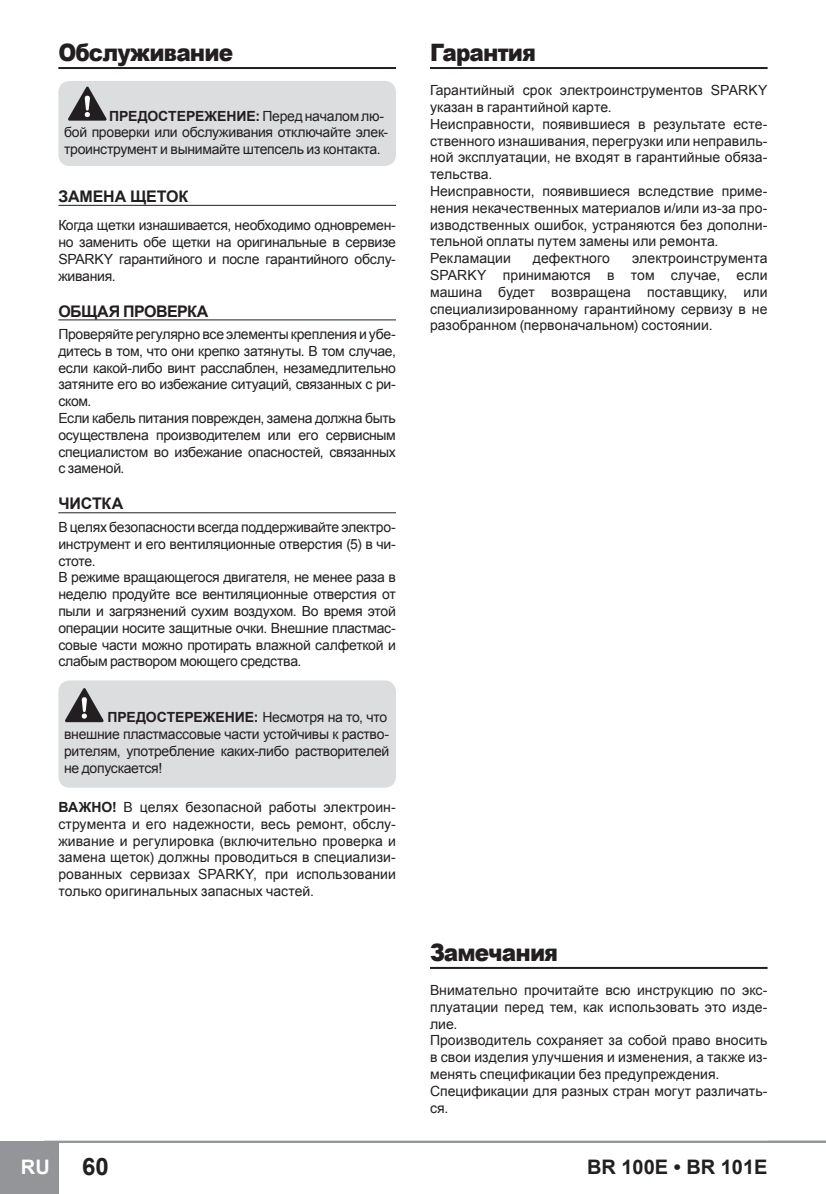
<style>
.page{position:relative;width:826px;height:1194px;background:#fff}
.page>*{position:absolute;margin:0;border:0;box-sizing:border-box;transform-origin:0 0}
.Big_Title{font:900 24px "Arial";letter-spacing:-.04em;color:#231f20;scale:.9 1}
.t1{font:700 24px "Arial";color:#231f20}
.t2{font:700 20px "Arial";color:#231f20}
.t3{font:700 20px "Arial";color:#fff}
.title-underline{font:700 16px "Arial";letter-spacing:-.015em;color:#231f20}
.title-underline-2{font:700 16px "Arial";letter-spacing:-.035em;color:#231f20}
.t4{font:14px/16.8px "Arial";letter-spacing:-.005em;color:#231f20;text-align:justify}
.s1{font-weight:700}
</style>
<div class="page">
<hr style="left:44px;top:1141px;width:781px;height:2px;background:#939598">
<div style="left:0;top:1141px;width:58px;height:53px;background:#939598"></div>
<hr style="left:58px;top:67px;width:338px;height:2px;background:#231f20">
<hr style="left:58px;top:205px;width:338px;height:1px;background:#231f20">
<hr style="left:58px;top:319px;width:338px;height:1px;background:#231f20">
<hr style="left:58px;top:512px;width:338px;height:1px;background:#231f20">
<div style="left:58px;top:81px;width:338px;height:85px;background:#dcdddf;border-radius:11px"></div>
<svg style="left:68px;top:87px;width:38px;height:34px"></svg>
<div style="left:58px;top:680px;width:338px;height:108px;background:#dcdddf;border-radius:11px"></div>
<svg style="left:65px;top:688px;width:38px;height:34px"></svg>
<hr style="left:430px;top:67px;width:337px;height:2px;background:#231f20">
<hr style="left:430px;top:967px;width:337px;height:2px;background:#231f20">
<p class="Big_Title" style="left:58px;top:35px;width:196px">Обслуживание</p>
<p class="t4" style="left:64px;top:107px;width:326px;text-align:left;text-indent:45px"><span class="s1">ПРЕДОСТЕРЕЖЕНИЕ:</span> Перед началом лю&shy;бой проверки или обслуживания отключайте элек&shy;троинструмент и вынимайте штепсель из контакта.</p>
<p class="title-underline" style="left:58px;top:186px;width:131px">ЗАМЕНА ЩЕТОК</p>
<p class="t4" style="left:58px;top:217px;width:339px">Когда щетки изнашивается, необходимо одновремен&shy;но заменить обе щетки на оригинальные в сервизе SPARKY гарантийного и после гарантийного обслу&shy;живания.</p>
<p class="title-underline-2" style="left:58px;top:300px;width:151px">ОБЩАЯ ПРОВЕРКА</p>
<p class="t4" style="left:58px;top:326px;width:339px">Проверяйте регулярно все элементы крепления и убе&shy;дитесь в том, что они крепко затянуты. В том случае, если какой-либо винт расслаблен, незамедлительно затяните его во избежание ситуаций, связанных с ри&shy;ском.</p>
<p class="t4" style="left:58px;top:410px;width:339px">Если кабель питания поврежден, замена должна быть осуществлена производителем или его сервисным специалистом во избежание опасностей, связанных с заменой.</p>
<p class="title-underline" style="left:58px;top:493px;width:66px">ЧИСТКА</p>
<p class="t4" style="left:58px;top:519px;width:339px">В целях безопасности всегда поддерживайте электро&shy;инструмент и его вентиляционные отверстия (5) в чи&shy;стоте.</p>
<p class="t4" style="left:58px;top:569px;width:339px">В режиме вращающегося двигателя, не менее раза в неделю продуйте все вентиляционные отверстия от пыли и загрязнений сухим воздухом. Во время этой операции носите защитные очки. Внешние пластмас&shy;совые части можно протирать влажной салфеткой и слабым раствором моющего средства.</p>
<p class="t4" style="left:64px;top:709px;width:326px;text-align:left;text-indent:43px"><span class="s1">ПРЕДОСТЕРЕЖЕНИЕ:</span> Несмотря на то, что внешние пластмассовые части устойчивы к раство&shy;рителям, употребление каких-либо растворителей не допускается!</p>
<p class="t4" style="left:58px;top:799px;width:339px"><span class="s1">ВАЖНО!</span> В целях безопасной работы электроин&shy;струмента и его надежности, весь ремонт, обслу&shy;живание и регулировка (включительно проверка и замена щеток) должны проводиться в специализи&shy;рованных сервизах SPARKY, при использовании только оригинальных запасных частей.</p>
<p class="Big_Title" style="left:430px;top:35px;width:119px">Гарантия</p>
<p class="t4" style="left:430px;top:82px;width:339px">Гарантийный срок электроинструментов SPARKY указан в гарантийной карте.</p>
<p class="t4" style="left:430px;top:116px;width:339px">Неисправности, появившиеся в результате есте&shy;ственного изнашивания, перегрузки или неправиль&shy;ной эксплуатации, не входят в гарантийные обяза&shy;тельства.</p>
<p class="t4" style="left:430px;top:183px;width:339px">Неисправности, появившиеся вследствие приме&shy;нения некачественных материалов и/или из-за про&shy;изводственных ошибок, устраняются без дополни&shy;тельной оплаты путем замены или ремонта.</p>
<p class="t4" style="left:430px;top:250px;width:82px">Рекламации</p>
<p class="t4" style="left:533px;top:250px;width:79px">дефектного</p>
<p class="t4" style="left:430px;top:250px;width:339px;text-indent:202px">электроинструмента SPARKY принимаются в том случае, если машина будет возвращена поставщику, или специализированному гарантийному сервизу в не разобранном (первоначальном) состоянии.</p>
<p class="Big_Title" style="left:430px;top:935px;width:144px">Замечания</p>
<p class="t4" style="left:430px;top:982px;width:339px">Внимательно прочитайте всю инструкцию по экс&shy;плуатации перед тем, как использовать это изде&shy;лие.</p>
<p class="t4" style="left:430px;top:1032px;width:339px">Производитель сохраняет за собой право вносить в свои изделия улучшения и изменения, а также из&shy;менять спецификации без предупреждения.</p>
<p class="t4" style="left:430px;top:1083px;width:339px">Спецификации для разных стран могут различать&shy;ся.</p>
<h2 class="t3" style="left:21px;top:1153px;width:30px">RU</h2>
<h1 class="t1" style="left:82px;top:1151px;width:28px">60</h1>
<h2 class="t2" style="left:587px;top:1153px;width:182px">BR 100E • BR 101E</h2>
</div>
